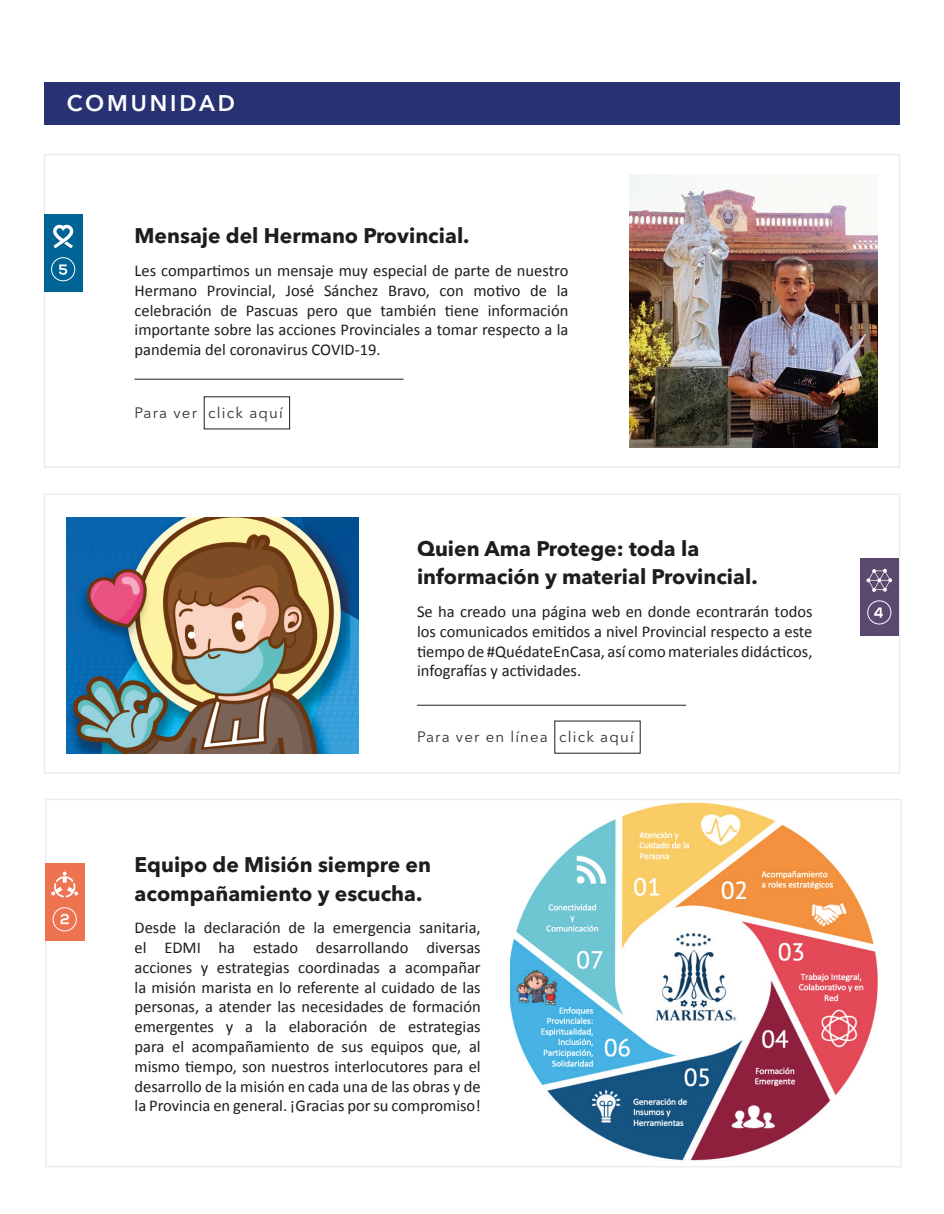
<style>
.page{position:relative;width:944px;height:1214px;background:#fff}
.page>*{position:absolute;margin:0;border:0;box-sizing:border-box;transform-origin:0 0}
.t1{font:600 22.5px "Avenir Next LT Pro";letter-spacing:.13em;color:#fff}
.t2{font:700 21px/28.8px "Avenir Next LT Pro";color:#1d1d1b}
.t3{font:16.5px/19.8px "Calibri";color:#1d1d1b;text-align:justify}
.t4{font:15px "Avenir Next LT Pro";letter-spacing:.08em;color:#362d28}
</style>
<div class="page">
<div style="left:44px;top:82px;width:855px;height:43px;background:#283272"></div>
<hr style="left:134px;top:379px;width:269px;height:1px;background:#1d1d1b">
<hr style="left:417px;top:705px;width:269px;height:1px;background:#1d1d1b">
<img style="left:67px;top:517px;width:291px;height:236px">
<img style="left:630px;top:175px;width:247px;height:272px">
<div style="left:44px;top:215px;width:39px;height:77px;background:#006396"></div>
<svg style="left:53px;top:225px;width:20px;height:23px"></svg>
<svg style="left:51px;top:257px;width:25px;height:24px"></svg>
<div style="left:859px;top:558px;width:39px;height:77px;background:#5b4a70"></div>
<svg style="left:867px;top:600px;width:24px;height:24px"></svg>
<svg style="left:866px;top:569px;width:26px;height:23px"></svg>
<img style="left:510px;top:802px;width:367px;height:359px">
<div style="left:45px;top:863px;width:39px;height:77px;background:#ee7350"></div>
<svg style="left:53px;top:907px;width:24px;height:24px"></svg>
<svg style="left:51px;top:871px;width:27px;height:26px"></svg>
<h1 class="t1" style="left:67px;top:90px;width:170px">COMUNIDAD</h1>
<p class="t2" style="left:134px;top:221px;width:336px">Mensaje del Hermano Provincial.</p>
<p class="t3" style="left:134px;top:261px;width:435px">Les compartimos un mensaje muy especial de parte de nuestro Hermano Provincial, José Sánchez Bravo, con motivo de la celebración de Pascuas pero que también tiene información importante sobre las acciones Provinciales a tomar respecto a la pandemia del coronavirus COVID-19.</p>
<p class="t4" style="left:134px;top:403px;width:150px">Para ver click aquí</p>
<p class="t2" style="left:417px;top:533px;width:342px">Quien Ama Protege: toda la información y material Provincial.</p>
<p class="t3" style="left:417px;top:601px;width:397px">Se ha creado una página web en donde econtrarán todos los comunicados emitidos a nivel Provincial respecto a este tiempo de #QuédateEnCasa, así como materiales didácticos, infografías y actividades.</p>
<p class="t4" style="left:417px;top:727px;width:218px">Para ver en línea click aquí</p>
<p class="t2" style="left:134px;top:850px;width:298px">Equipo de Misión siempre en acompañamiento y escucha.</p>
<p class="t3" style="left:134px;top:918px;width:348px">Desde la declaración de la emergencia sanitaria, el EDMI ha estado desarrollando diversas acciones y estrategias coordinadas a acompañar la misión marista en lo referente al cuidado de las personas, a atender las necesidades de formación emergentes y a la elaboración de estrategias para el acompañamiento de sus equipos que, al mismo tiempo, son nuestros interlocutores para el desarrollo de la misión en cada una de las obras y de la Provincia en general. ¡Gracias por su compromiso!</p>
</div>
